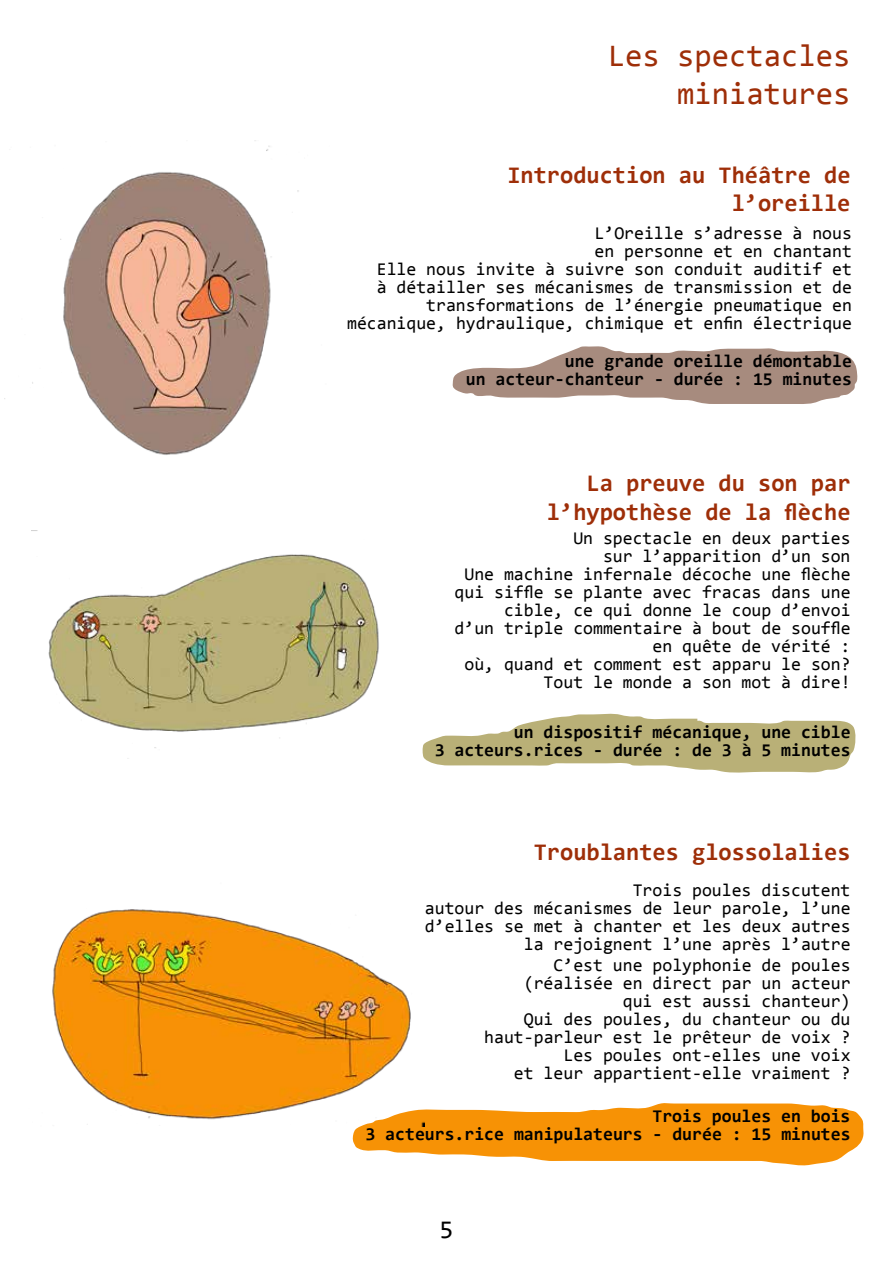
<style>
.page{position:relative;width:893px;height:1263px;background:#fff}
.page>*{position:absolute;margin:0;border:0;box-sizing:border-box;transform-origin:0 0}
.t1{font:31.5px/37.8px "Consolas";color:#9e2e08;text-align:right}
.t2{font:25.5px "Consolas";color:#000}
.t3{font:700 24px/28.8px "Consolas";color:#9e2e08;text-align:right}
.t4{font:18px/18px "Consolas";color:#000;text-align:right}
.t5{font:700 18px/18px "Consolas";color:#000;text-align:right}
</style>
<div class="page">
<svg style="left:352px;top:1103px;width:512px;height:63px"></svg>
<svg style="left:422px;top:713px;width:434px;height:60px"></svg>
<svg style="left:453px;top:346px;width:405px;height:58px"></svg>
<img style="left:4px;top:140px;width:295px;height:315px">
<img style="left:32px;top:530px;width:347px;height:229px">
<img style="left:52px;top:909px;width:373px;height:218px">
<h1 class="t1" style="left:608px;top:36px;width:244px">Les spectacles miniatures</h1>
<h3 class="t3" style="left:507px;top:160px;width:345px">Introduction au Théâtre de l’oreille</h3>
<p class="t4" style="left:347px;top:223px;width:506px">L’Oreille s’adresse à nous<br>en personne et en chantant<br>Elle nous invite à suivre son conduit auditif et<br>à détailler ses mécanismes de transmission et de transformations de l’énergie pneumatique en mécanique, hydraulique, chimique et enfin électrique</p>
<p class="t5" style="left:466px;top:352px;width:388px">une grande oreille démontable<br>un acteur-chanteur - durée : 15 minutes</p>
<h3 class="t3" style="left:547px;top:468px;width:305px">La preuve du son par l’hypothèse de la flèche</h3>
<p class="t4" style="left:455px;top:528px;width:397px">Un spectacle en deux parties<br>sur l’apparition d’un son<br>Une machine infernale décoche une flèche qui siffle se plante avec fracas dans une cible, ce qui donne le coup d’envoi<br>d’un triple commentaire à bout de souffle en quête de vérité :<br>où, quand et comment est apparu le son?<br>Tout le monde a son mot à dire!</p>
<p class="t5" style="left:435px;top:723px;width:417px">un dispositif mécanique, une cible<br>3 acteurs.rices - durée : de 3 à 5 minutes</p>
<h3 class="t3" style="left:534px;top:838px;width:318px">Troublantes glossolalies</h3>
<p class="t4" style="left:425px;top:881px;width:427px">Trois poules discutent<br>autour des mécanismes de leur parole, l’une d’elles se met à chanter et les deux autres la rejoignent l’une après l’autre</p>
<p class="t4" style="left:484px;top:955px;width:368px">C’est une polyphonie de poules (réalisée en direct par un acteur<br>qui est aussi chanteur)<br>Qui des poules, du chanteur ou du haut-parleur est le prêteur de voix ?<br>Les poules ont-elles une voix<br>et leur appartient-elle vraiment ?</p>
<p class="t5" style="left:365px;top:1107px;width:487px">Trois poules en bois<br>3 acteurs.rice manipulateurs - durée : 15 minutes</p>
<h2 class="t2" style="left:439px;top:1212px;width:16px">5</h2>
</div>
